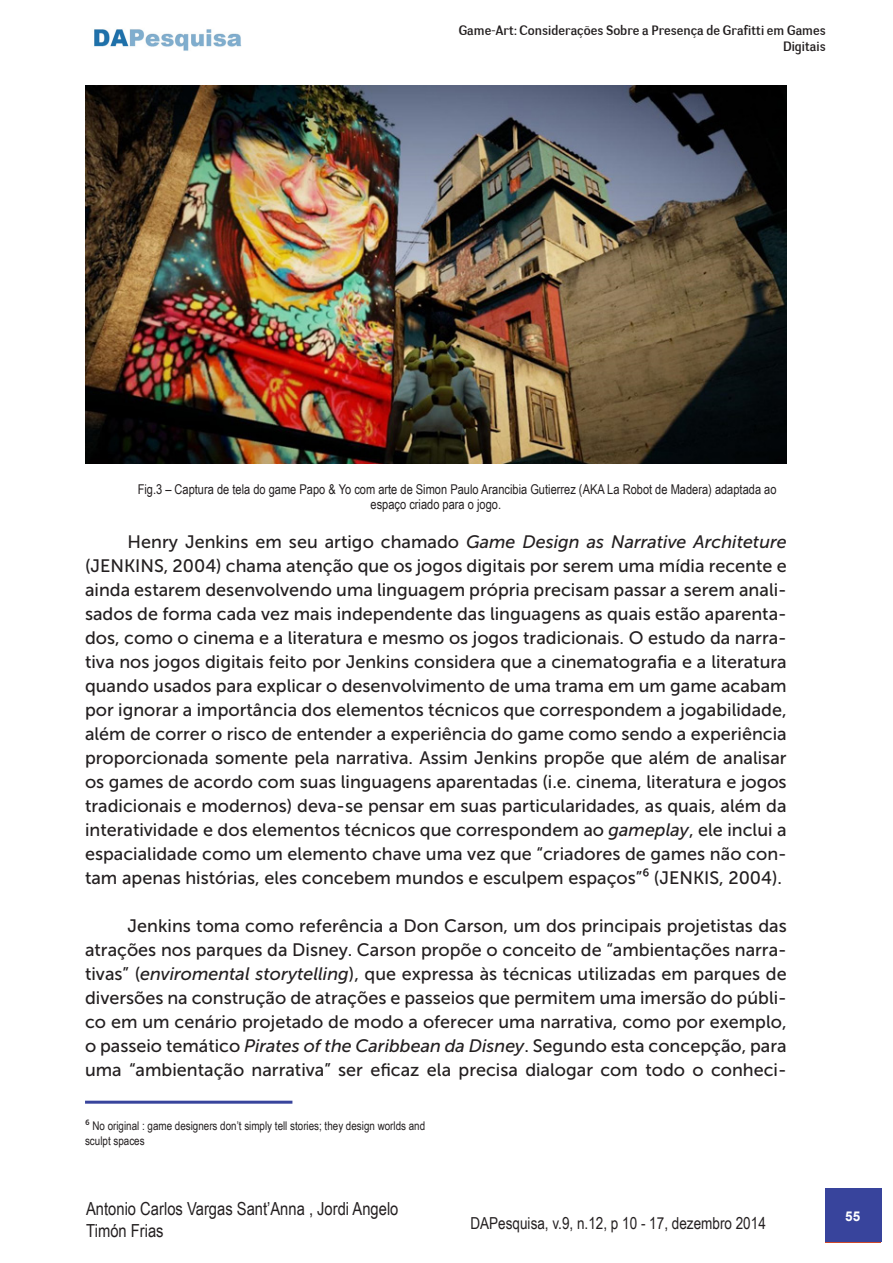
<style>
.page{position:relative;width:893px;height:1263px;background:#fff}
.page>*{position:absolute;margin:0;border:0;box-sizing:border-box;transform-origin:0 0}
.Corpo{font:18px/24px "Museo Sans 500";color:#231f20;text-align:justify}
.t1{font:18px/21.6px "Arial Narrow";color:#231f20}
.autores_rodapé{font:16.5px "Arial Narrow";color:#231f20}
.legenda{font:13.5px/15px "Arial Narrow";color:#231f20}
.t2{font:13.5px/16.2px "Negotiate Free";color:#231f20;text-align:right}
.t3{font:700 13.5px "Arial";color:#fff}
.Notas{font:12px/15px "Arial Narrow";color:#231f20}
.s1{font-style:italic}
.s2{font-family:"Museo Sans 500"}
</style>
<div class="page">
<div style="left:825px;top:1188px;width:56px;height:54px;background:#38449c"></div>
<img style="left:94px;top:29px;width:148px;height:22px">
<img style="left:86px;top:86px;width:701px;height:377px">
<hr style="left:87px;top:1101px;width:204px;height:3px;background:#38449c">
<p class="t2" style="left:459px;top:22px;width:368px">Game-Art: Considerações Sobre a Presença de Grafitti em Games<br>Digitais</p>
<p class="legenda" style="left:371px;top:481px;width:407px;text-indent:-233px">Fig.3 – Captura de tela do game Papo &amp; Yo com arte de Simon Paulo Arancibia Gutierrez (AKA La Robot de Madera) adaptada ao espaço criado para o jogo.</p>
<p class="Corpo" style="left:85px;top:530px;width:703px;text-indent:43px">Henry Jenkins em seu artigo chamado <span class="s1">Game Design as Narrative Architeture </span>(JENKINS, 2004) chama atenção que os jogos digitais por serem uma mídia recente e ainda estarem desenvolvendo uma linguagem própria precisam passar a serem anali&shy;sados de forma cada vez mais independente das linguagens as quais estão aparenta&shy;dos, como o cinema e a literatura e mesmo os jogos tradicionais. O estudo da narra&shy;tiva nos jogos digitais feito por Jenkins considera que a cinematografia e a literatura quando usados para explicar o desenvolvimento de uma trama em um game acabam por ignorar a importância dos elementos técnicos que correspondem a jogabilidade, além de correr o risco de entender a experiência do game como sendo a experiência proporcionada somente pela narrativa. Assim Jenkins propõe que além de analisar os games de acordo com suas linguagens aparentadas (i.e. cinema, literatura e jogos tradicionais e modernos) deva-se pensar em suas particularidades, as quais, além da interatividade e dos elementos técnicos que correspondem ao <span class="s1">gameplay</span>, ele inclui a espacialidade como um elemento chave uma vez que “criadores de games não con&shy;tam apenas histórias, eles concebem mundos e esculpem espaços”⁶ (JENKIS, 2004).</p>
<p class="Corpo" style="left:85px;top:914px;width:703px;text-indent:43px">Jenkins toma como referência a Don Carson, um dos principais projetistas das atrações nos parques da Disney. Carson propõe o conceito de “ambientações narra&shy;tivas” (<span class="s1">enviromental storytelling</span>), que expressa às técnicas utilizadas em parques de diversões na construção de atrações e passeios que permitem uma imersão do públi&shy;co em um cenário projetado de modo a oferecer uma narrativa, como por exemplo, o passeio temático <span class="s1">Pirates of the Caribbean da Disney</span>. Segundo esta concepção, para uma “ambientação narrativa” ser eficaz ela precisa dialogar com todo o conheci-</p>
<p class="Notas" style="left:85px;top:1117px;width:342px"><span class="s2">⁶</span> No original : game designers don’t simply tell stories; they design worlds and sculpt spaces</p>
<p class="t1" style="left:86px;top:1197px;width:314px">Antonio Carlos Vargas Sant’Anna , Jordi Angelo<br>Timón Frias</p>
<p class="autores_rodapé" style="left:470px;top:1211px;width:297px">DAPesquisa, v.9, n.12, p 10 - 17, dezembro 2014</p>
<p class="t3" style="left:845px;top:1207px;width:20px">5555</p>
</div>
